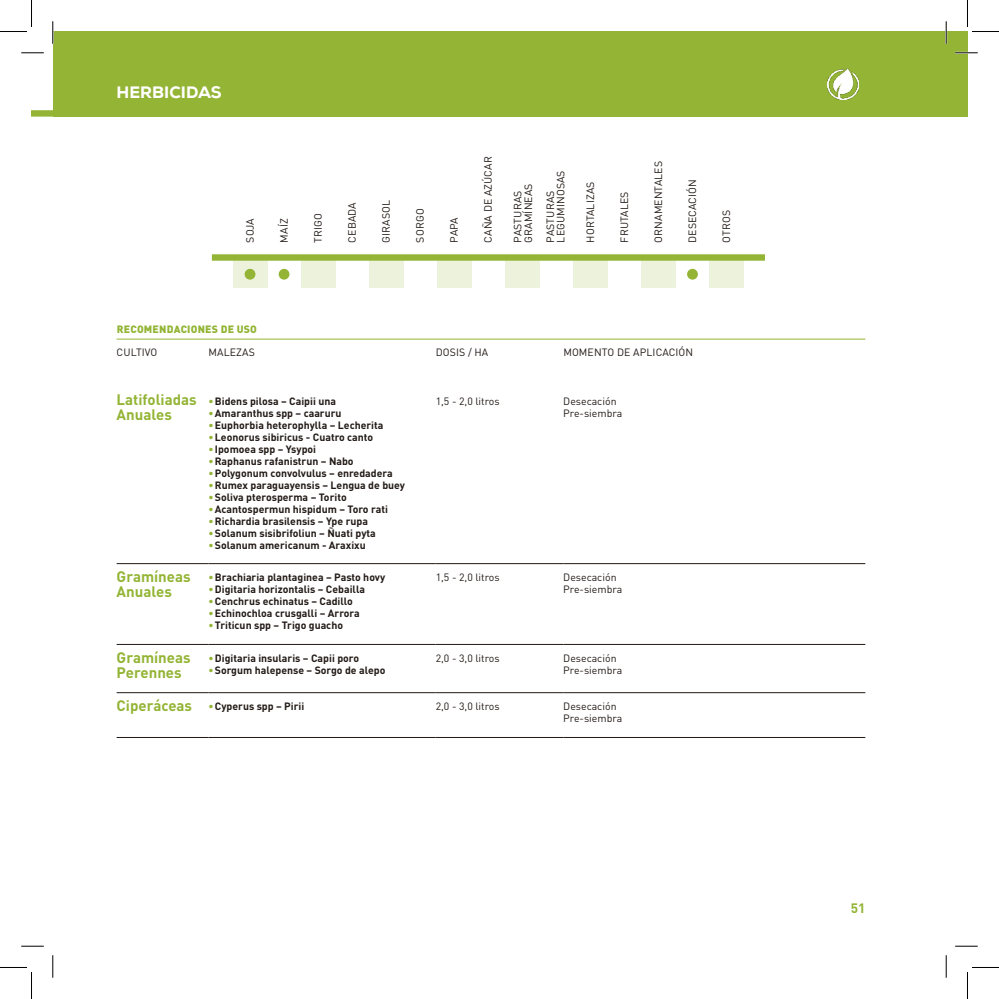
<style>
.page{position:relative;width:999px;height:999px;background:#fff}
.page>*{position:absolute;margin:0;border:0;box-sizing:border-box;transform-origin:0 0}
.t1{font:800 16.5px "Nexa";color:#fff}
.t2{font:700 15px/15px "DIN Pro";color:#93b434}
.t3{font:700 13.5px "DIN Pro";color:#93b434}
.t4{font:700 10.5px "DIN Pro";color:#211915}
.t5{font:10.5px/12px "DIN Pro";letter-spacing:.005em;color:#211915}
.t6{font:900 10.5px "DIN Pro";letter-spacing:.02em;color:#93b434}
.s1{color:#93b434}
.s2{font-size:15px;color:#93b434}
</style>
<div class="page">
<hr style="left:117px;top:339px;width:748px;height:1px;background:#93b434">
<svg style="left:32px;top:31px;width:935px;height:86px"></svg>
<div style="left:53px;top:32px;width:914px;height:85px;background:#93b434"></div>
<hr style="left:117px;top:563px;width:91px;height:1px;background:#211915">
<hr style="left:208px;top:563px;width:227px;height:1px;background:#211915">
<hr style="left:435px;top:563px;width:128px;height:1px;background:#211915">
<hr style="left:563px;top:563px;width:302px;height:1px;background:#211915">
<hr style="left:117px;top:644px;width:91px;height:1px;background:#211915">
<hr style="left:208px;top:644px;width:227px;height:1px;background:#211915">
<hr style="left:435px;top:644px;width:128px;height:1px;background:#211915">
<hr style="left:563px;top:644px;width:302px;height:1px;background:#211915">
<hr style="left:117px;top:692px;width:91px;height:1px;background:#211915">
<hr style="left:208px;top:692px;width:227px;height:1px;background:#211915">
<hr style="left:435px;top:692px;width:128px;height:1px;background:#211915">
<hr style="left:563px;top:692px;width:302px;height:1px;background:#211915">
<hr style="left:117px;top:737px;width:91px;height:1px;background:#211915">
<hr style="left:208px;top:737px;width:227px;height:1px;background:#211915">
<hr style="left:435px;top:737px;width:128px;height:1px;background:#211915">
<hr style="left:563px;top:737px;width:302px;height:1px;background:#211915">
<div style="left:233px;top:261px;width:34px;height:27px;background:#ecf2db"></div>
<div style="left:301px;top:261px;width:34px;height:27px;background:#ecf2db"></div>
<div style="left:369px;top:261px;width:34px;height:27px;background:#ecf2db"></div>
<div style="left:437px;top:261px;width:34px;height:27px;background:#ecf2db"></div>
<div style="left:505px;top:261px;width:34px;height:27px;background:#ecf2db"></div>
<div style="left:573px;top:261px;width:34px;height:27px;background:#ecf2db"></div>
<div style="left:641px;top:261px;width:34px;height:27px;background:#ecf2db"></div>
<div style="left:709px;top:261px;width:34px;height:27px;background:#ecf2db"></div>
<div style="left:212px;top:254px;width:553px;height:7px;background:#93b434"></div>
<div style="left:244px;top:269px;width:11px;height:10px;background:#93b434;border-radius:50%"></div>
<div style="left:279px;top:269px;width:10px;height:10px;background:#93b434;border-radius:50%"></div>
<div style="left:687px;top:269px;width:11px;height:10px;background:#93b434;border-radius:50%"></div>
<img style="left:828px;top:68px;width:30px;height:32px">
<hr style="left:21px;top:52px;width:23px;height:2px;background:#fff">
<hr style="left:955px;top:52px;width:22px;height:2px;background:#fff">
<hr style="left:52px;top:21px;width:2px;height:23px;background:#fff">
<hr style="left:945px;top:21px;width:2px;height:23px;background:#fff">
<svg style="left:21px;top:53px;width:23px;height:1px"></svg>
<svg style="left:955px;top:53px;width:22px;height:1px"></svg>
<svg style="left:21px;top:945px;width:23px;height:1px"></svg>
<svg style="left:955px;top:945px;width:22px;height:1px"></svg>
<svg style="left:53px;top:21px;width:1px;height:23px"></svg>
<svg style="left:53px;top:955px;width:1px;height:22px"></svg>
<svg style="left:945px;top:21px;width:1px;height:23px"></svg>
<svg style="left:945px;top:955px;width:1px;height:22px"></svg>
<svg style="left:0;top:0;width:32px;height:32px"></svg>
<svg style="left:0;top:967px;width:32px;height:31px"></svg>
<svg style="left:967px;top:0;width:31px;height:32px"></svg>
<svg style="left:967px;top:967px;width:31px;height:31px"></svg>
<h1 class="t1" style="left:117px;top:82px;width:107px">HERBICIDAS</h1>
<p class="t5" style="left:243px;top:242px;width:26px;rotate:-90deg">SOJA</p>
<p class="t5" style="left:277px;top:242px;width:26px;rotate:-90deg">MAÍZ</p>
<p class="t5" style="left:311px;top:242px;width:31px;rotate:-90deg">TRIGO</p>
<p class="t5" style="left:345px;top:242px;width:42px;rotate:-90deg">CEBADA</p>
<p class="t5" style="left:379px;top:242px;width:44px;rotate:-90deg">GIRASOL</p>
<p class="t5" style="left:413px;top:242px;width:35px;rotate:-90deg">SORGO</p>
<p class="t5" style="left:447px;top:242px;width:27px;rotate:-90deg">PAPA</p>
<p class="t5" style="left:481px;top:242px;width:88px;rotate:-90deg">CAÑA DE AZÚCAR</p>
<p class="t5" style="left:512px;top:242px;width:61px;line-height:10.5px;rotate:-90deg">PASTURAS<br>GRAMÍNEAS</p>
<p class="t5" style="left:544px;top:242px;width:74px;line-height:10.5px;rotate:-90deg">PASTURAS<br>LEGUMINOSAS</p>
<p class="t5" style="left:584px;top:242px;width:62px;rotate:-90deg">HORTALIZAS</p>
<p class="t5" style="left:618px;top:242px;width:52px;rotate:-90deg">FRUTALES</p>
<p class="t5" style="left:652px;top:242px;width:83px;rotate:-90deg">ORNAMENTALES</p>
<p class="t5" style="left:686px;top:242px;width:64px;rotate:-90deg">DESECACIÓN</p>
<p class="t5" style="left:720px;top:242px;width:34px;rotate:-90deg">OTROS</p>
<p class="t6" style="left:117px;top:320px;width:142px">RECOMENDACIONES DE USO</p>
<p class="t5" style="left:117px;top:346px;width:42px">CULTIVO</p>
<p class="t5" style="left:208px;top:346px;width:48px">MALEZAS</p>
<p class="t5" style="left:435px;top:346px;width:54px">DOSIS / HA</p>
<p class="t5" style="left:563px;top:346px;width:131px">MOMENTO DE APLICACIÓN</p>
<h2 class="t2" style="left:117px;top:390px;width:82px">Latifoliadas<br>Anuales</h2>
<p class="t4" style="left:208px;top:392px;width:129px"><span class="s1">•</span>Bidens pilosa – Caipii una</p>
<p class="t4" style="left:208px;top:404px;width:134px"><span class="s1">•</span>Amaranthus spp – caaruru</p>
<p class="t4" style="left:208px;top:416px;width:176px"><span class="s1">•</span>Euphorbia heterophylla – Lecherita</p>
<p class="t4" style="left:208px;top:428px;width:166px"><span class="s1">•</span>Leonorus sibiricus - Cuatro canto</p>
<p class="t4" style="left:208px;top:440px;width:109px"><span class="s1">•</span>Ipomoea spp – Ysypoi</p>
<p class="t4" style="left:208px;top:452px;width:147px"><span class="s1">•</span>Raphanus rafanistrun – Nabo</p>
<p class="t4" style="left:208px;top:464px;width:186px"><span class="s1">•</span>Polygonum convolvulus – enredadera</p>
<p class="t4" style="left:208px;top:476px;width:198px"><span class="s1">•</span>Rumex paraguayensis – Lengua de buey</p>
<p class="t4" style="left:208px;top:488px;width:140px"><span class="s1">•</span>Soliva pterosperma – Torito</p>
<p class="t4" style="left:208px;top:500px;width:181px"><span class="s1">•</span>Acantospermun hispidum – Toro rati</p>
<p class="t4" style="left:208px;top:512px;width:161px"><span class="s1">•</span>Richardia brasilensis – Ype rupa</p>
<p class="t4" style="left:208px;top:524px;width:169px"><span class="s1">•</span>Solanum sisibrifoliun – Ñuati pyta</p>
<p class="t4" style="left:208px;top:536px;width:159px"><span class="s1">•</span>Solanum americanum - Araxixu</p>
<h2 class="t2" style="left:117px;top:567px;width:76px">Gramíneas<br>Anuales</h2>
<p class="t4" style="left:208px;top:569px;width:178px"><span class="s1">•</span>Brachiaria plantaginea – Pasto hovy</p>
<p class="t4" style="left:208px;top:581px;width:158px"><span class="s1">•</span>Digitaria horizontalis – Cebailla</p>
<p class="t4" style="left:208px;top:593px;width:146px"><span class="s1">•</span>Cenchrus echinatus – Cadillo</p>
<p class="t4" style="left:208px;top:605px;width:153px"><span class="s1">•</span>Echinochloa crusgalli – Arrora</p>
<p class="t4" style="left:208px;top:617px;width:136px"><span class="s1">•</span>Triticun spp – Trigo guacho</p>
<h2 class="t2" style="left:117px;top:648px;width:76px">Gramíneas<br>Perennes</h2>
<p class="t4" style="left:208px;top:649px;width:152px"><span class="s1">•</span>Digitaria insularis – Capii poro</p>
<p class="t4" style="left:208px;top:661px;width:178px"><span class="s1">•</span>Sorgum halepense – Sorgo de alepo</p>
<p class="t5" style="left:435px;top:394px;width:65px">1,5 - 2,0 litros</p>
<p class="t5" style="left:563px;top:394px;width:60px">Desecación<br>Pre-siembra</p>
<p class="t5" style="left:435px;top:571px;width:65px">1,5 - 2,0 litros</p>
<p class="t5" style="left:563px;top:571px;width:60px">Desecación<br>Pre-siembra</p>
<p class="t5" style="left:435px;top:652px;width:65px">2,0 - 3,0 litros</p>
<p class="t5" style="left:563px;top:652px;width:60px">Desecación<br>Pre-siembra</p>
<p class="t4" style="left:117px;top:698px;width:189px"><span class="s2">Ciperáceas</span> <span class="s1">•</span>Cyperus spp – Pirii</p>
<p class="t5" style="left:435px;top:700px;width:65px">2,0 - 3,0 litros</p>
<p class="t5" style="left:563px;top:700px;width:60px">Desecación<br>Pre-siembra</p>
<p class="t3" style="left:850px;top:896px;width:16px">51</p>
</div>
